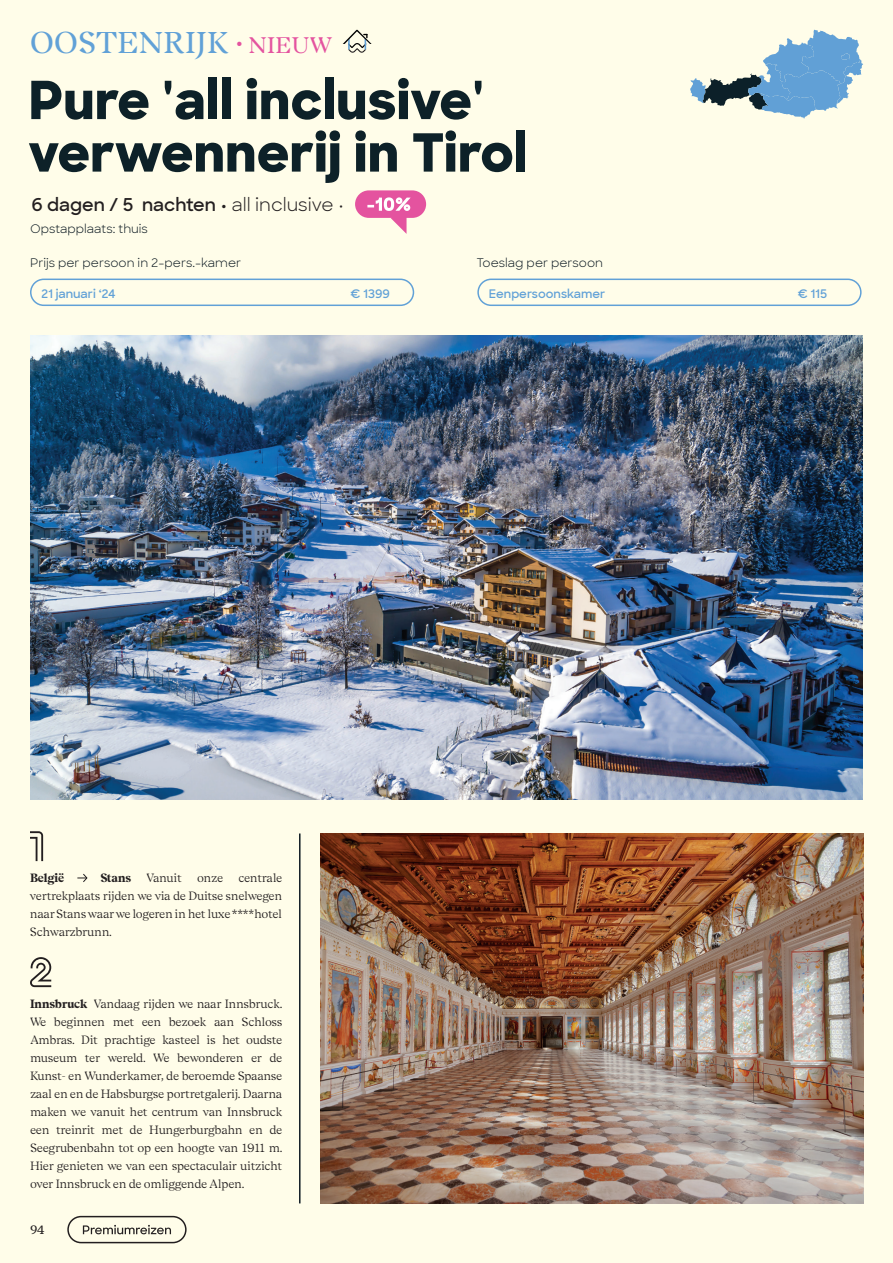
<style>
.page{position:relative;width:893px;height:1263px;background:#fffde9}
.page>*{position:absolute;margin:0;border:0;box-sizing:border-box;transform-origin:0 0}
.t1{font:800 52.5px/52.5px "Sharp Sans";color:#0d2128}
.t2{font:30px "Beirut Display";letter-spacing:.01em;color:#61a1d7}
.t3{font:600 18px "Sharp Sans";color:#231f20}
.t4{font:300 12px/18px "Beirut Display";letter-spacing:-.03em;color:#231f20;text-align:justify}
.t5{font:12px "Sharp Sans";color:#0f1c24}
.t6{font:600 12px "Sharp Sans";color:#61a1d7}
.t7{font:700 12px "Beirut Display";letter-spacing:-.03em;color:#231f20}
.t8{font:12px "PT Serif Caption";color:#231f20}
.s1{font-size:22.5px;color:#e4539f}
.s2{font-weight:400}
.s3{font-weight:700}
</style>
<div class="page">
<div style="left:67px;top:1216px;width:120px;height:27px;border:2px solid #231f20;border-radius:13px"></div>
<svg style="left:83px;top:1225px;width:88px;height:9px"></svg>
<hr style="left:299px;top:833px;width:2px;height:370px;background:#0f1c24">
<svg style="left:30px;top:831px;width:13px;height:30px"></svg>
<svg style="left:77px;top:873px;width:11px;height:9px"></svg>
<svg style="left:30px;top:957px;width:21px;height:30px"></svg>
<svg style="left:343px;top:30px;width:29px;height:23px"></svg>
<img style="left:30px;top:336px;width:833px;height:463px">
<img style="left:320px;top:833px;width:543px;height:370px">
<div style="left:355px;top:190px;width:71px;height:28px;background:#e4539f;border-radius:14px"></div>
<svg style="left:367px;top:197px;width:44px;height:37px"></svg>
<div style="left:30px;top:279px;width:384px;height:27px;border:2px solid #61a1d7;border-radius:13px"></div>
<div style="left:477px;top:279px;width:385px;height:27px;border:2px solid #61a1d7;border-radius:13px"></div>
<svg style="left:690px;top:30px;width:173px;height:89px"></svg>
<h2 class="t2" style="left:30px;top:20px;width:304px">OOSTENRIJK <span class="s1">• NIEUW</span></h2>
<h1 class="t1" style="left:28px;top:72px;width:500px">Pure 'all inclusive' verwennerij in Tirol</h1>
<h3 class="t3" style="left:32px;top:191px;width:314px">6 dagen / 5 nachten • <span class="s2">all inclusive •</span></h3>
<p class="t5" style="left:30px;top:220px;width:119px">Opstapplaats: thuis</p>
<p class="t5" style="left:30px;top:254px;width:213px">Prijs per persoon in 2-pers.-kamer</p>
<p class="t6" style="left:42px;top:285px;width:76px">21 januari ‘24</p>
<p class="t6" style="left:350px;top:285px;width:41px">€ 1399</p>
<p class="t6" style="left:489px;top:285px;width:118px">Eenpersoonskamer</p>
<p class="t6" style="left:798px;top:285px;width:31px">€ 115</p>
<p class="t5" style="left:476px;top:254px;width:128px">Toeslag per persoon</p>
<p class="t7" style="left:30px;top:868px;width:36px">België</p>
<p class="t7" style="left:100px;top:868px;width:32px">Stans</p>
<p class="t4" style="left:146px;top:868px;width:37px">Vanuit</p>
<p class="t4" style="left:197px;top:868px;width:28px">onze</p>
<p class="t4" style="left:30px;top:868px;width:254px;text-indent:208px">centrale vertrekplaats rijden we via de Duitse snelwegen naar Stans waar we logeren in het luxe ****hotel Schwarzbrunn.</p>
<p class="t4" style="left:30px;top:994px;width:254px"><span class="s3">Innsbruck</span> Vandaag rijden we naar Innsbruck.<br>We beginnen met een bezoek aan Schloss Ambras. Dit prachtige kasteel is het oudste museum ter wereld. We bewonderen er de Kunst- en Wunderkamer, de beroemde Spaanse zaal en en de Habsburgse portretgalerij. Daarna maken we vanuit het centrum van Innsbruck een treinrit met de Hungerburgbahn en de Seegrubenbahn tot op een hoogte van 1911 m.<br>Hier genieten we van een spectaculair uitzicht over Innsbruck en de omliggende Alpen.</p>
<p class="t8" style="left:30px;top:1222px;width:16px">94</p>
</div>
